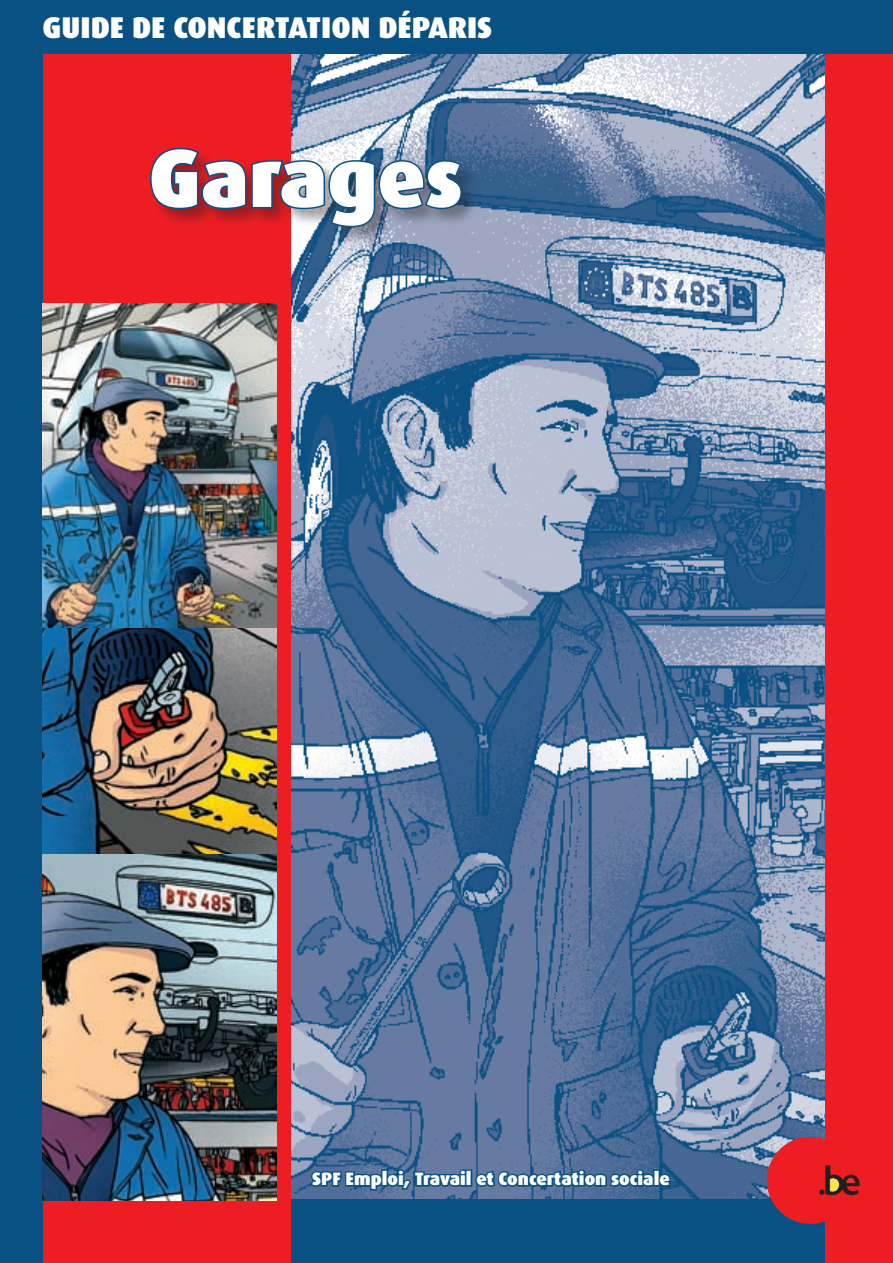
<style>
.page{position:relative;width:893px;height:1263px;background:#fff}
.page>*{position:absolute;margin:0;border:0;box-sizing:border-box;transform-origin:0 0}
.t1{font:900 82.5px "Dax";color:#fff}
.t2{font:900 30px "Dax";color:#fff}
.t3{font:900 18px "Dax";color:#fff}
</style>
<div class="page">
<img style="left:291px;top:54px;width:534px;height:1145px">
<div style="left:0;top:1199px;width:893px;height:64px;background:#0a5183"></div>
<div style="left:825px;top:0;width:68px;height:1263px;background:#ee1d23"></div>
<div style="left:767px;top:1137px;width:87px;height:87px;background:#ee1d23;border-radius:50%"></div>
<svg style="left:819px;top:1165px;width:41px;height:30px"></svg>
<svg style="left:309px;top:1169px;width:154px;height:23px;background:#2f618f"></svg>
<div style="left:459px;top:1169px;width:8px;height:7px;border:3px solid #0a5183;border-radius:50%"></div>
<div style="left:459px;top:1174px;width:8px;height:13px;border:3px solid #0a5183"></div>
<div style="left:465px;top:1169px;width:7px;height:18px;border:3px solid #0a5183"></div>
<svg style="left:474px;top:1169px;width:199px;height:19px;background:#255c8b"></svg>
<div style="left:43px;top:0;width:248px;height:1263px;background:#ee1d23"></div>
<div style="left:147px;top:145px;width:334px;height:102px;background:#231f20;opacity:.4"></div>
<svg style="left:149px;top:146px;width:314px;height:83px"></svg>
<div style="left:0;top:0;width:43px;height:1263px;background:#0a5183"></div>
<div style="left:0;top:0;width:893px;height:54px;background:#0a5183"></div>
<img style="left:43px;top:303px;width:233px;height:325px">
<img style="left:43px;top:628px;width:233px;height:572px">
<h2 class="t2" style="left:43px;top:11px;width:450px">Guide de concertation Déparis</h2>
<h1 class="t1" style="left:149px;top:131px;width:315px">Garages</h1>
<p class="t3" style="left:312px;top:1168px;width:359px">SPF Emploi, Travail et Concertation sociale</p>
</div>
